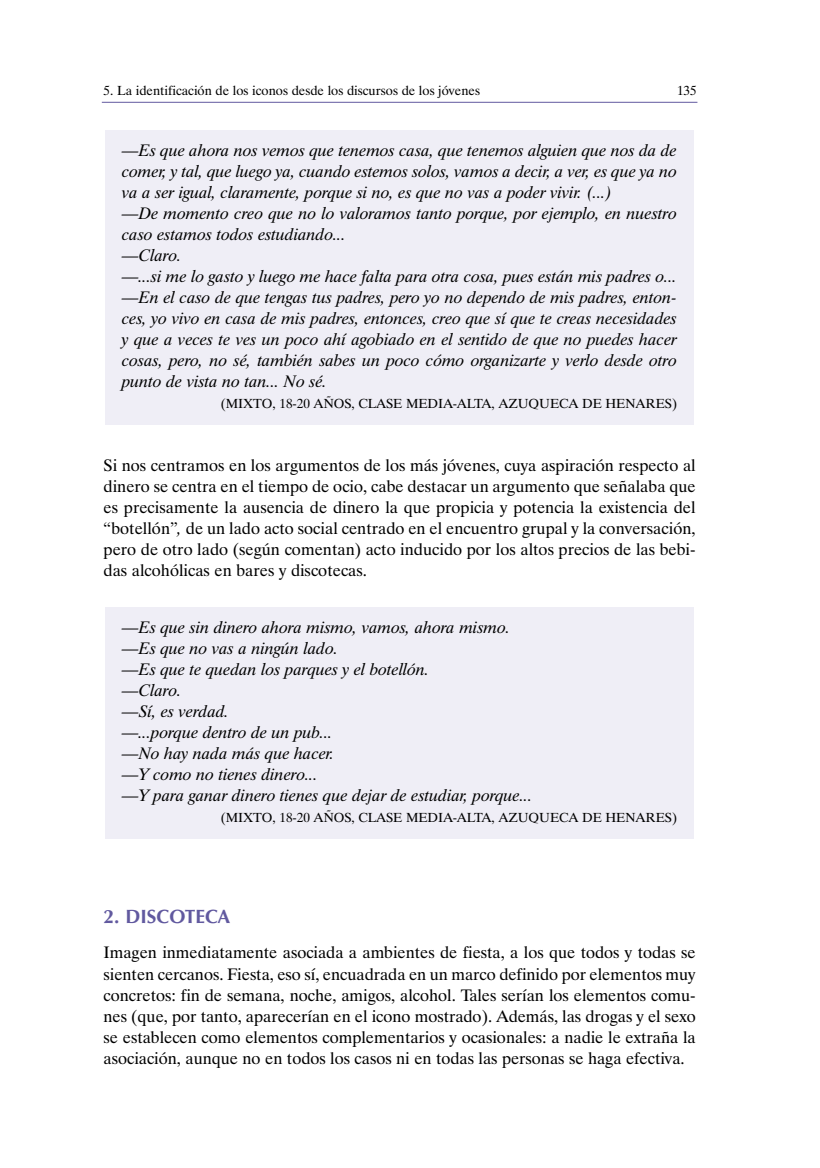
<style>
.page{position:relative;width:820px;height:1168px;background:#fff}
.page>*{position:absolute;margin:0;border:0;box-sizing:border-box;transform-origin:0 0}
.t1{font:700 19.25px "Optima";color:#61599f}
.t2{font:italic 16.62px/21px "Dutch 801 BT";color:#000}
.t3{font:16.62px/21.2px "Dutch 801 BT";color:#000;text-align:justify}
.t4{font:13.12px "Dutch 801 BT";color:#000}
.s1{font-style:italic}
</style>
<div class="page">
<svg style="left:101px;top:101px;width:597px;height:738px"></svg>
<p class="t4" style="left:104px;top:86px;width:378px">5. La identificación de los iconos desde los discursos de los jóvenes</p>
<p class="t4" style="left:677px;top:86px;width:21px">135</p>
<p class="t2" style="left:122px;top:142px;width:556px">—Es que ahora nos vemos que tenemos casa, que tenemos alguien que nos da de comer, y tal, que luego ya, cuando estemos solos, vamos a decir, a ver, es que ya no va a ser igual, claramente, porque si no, es que no vas a poder vivir. (...)<br>—De momento creo que no lo valoramos tanto porque, por ejemplo, en nuestro caso estamos todos estudiando...<br>—Claro.<br>—...si me lo gasto y luego me hace falta para otra cosa, pues están mis padres o... —En el caso de que tengas tus padres, pero yo no dependo de mis padres, enton&shy;ces, yo vivo en casa de mis padres, entonces, creo que sí que te creas necesidades y que a veces te ves un poco ahí agobiado en el sentido de que no puedes hacer cosas, pero, no sé, también sabes un poco cómo organizarte y verlo desde otro punto de vista no tan... No sé.</p>
<p class="t4" style="left:221px;top:399px;width:458px">(MIXTO, 18-20 AÑOS, CLASE MEDIA-ALTA, AZUQUECA DE HENARES)</p>
<p class="t3" style="left:104px;top:456px;width:593px">Si nos centramos en los argumentos de los más jóvenes, cuya aspiración respecto al dinero se centra en el tiempo de ocio, cabe destacar un argumento que señalaba que es precisamente la ausencia de dinero la que propicia y potencia la existencia del “botellón”<span class="s1">,</span> de un lado acto social centrado en el encuentro grupal y la conversación, pero de otro lado (según comentan) acto inducido por los altos precios de las bebi&shy;das alcohólicas en bares y discotecas.</p>
<p class="t2" style="left:122px;top:618px;width:412px">—Es que sin dinero ahora mismo, vamos, ahora mismo. —Es que no vas a ningún lado.<br>—Es que te quedan los parques y el botellón.<br>—Claro.<br>—Sí, es verdad.<br>—...porque dentro de un pub...<br>—No hay nada más que hacer.<br>—Y como no tienes dinero...<br>—Y para ganar dinero tienes que dejar de estudiar, porque...</p>
<p class="t4" style="left:221px;top:812px;width:458px">(MIXTO, 18-20 AÑOS, CLASE MEDIA-ALTA, AZUQUECA DE HENARES)</p>
<p class="t1" style="left:104px;top:908px;width:128px">2. DISCOTECA</p>
<p class="t3" style="left:104px;top:944px;width:593px">Imagen inmediatamente asociada a ambientes de fiesta, a los que todos y todas se sienten cercanos. Fiesta, eso sí, encuadrada en un marco definido por elementos muy concretos: fin de semana, noche, amigos, alcohol. Tales serían los elementos comu&shy;nes (que, por tanto, aparecerían en el icono mostrado). Además, las drogas y el sexo se establecen como elementos complementarios y ocasionales: a nadie le extraña la asociación, aunque no en todos los casos ni en todas las personas se haga efectiva.</p>
</div>
